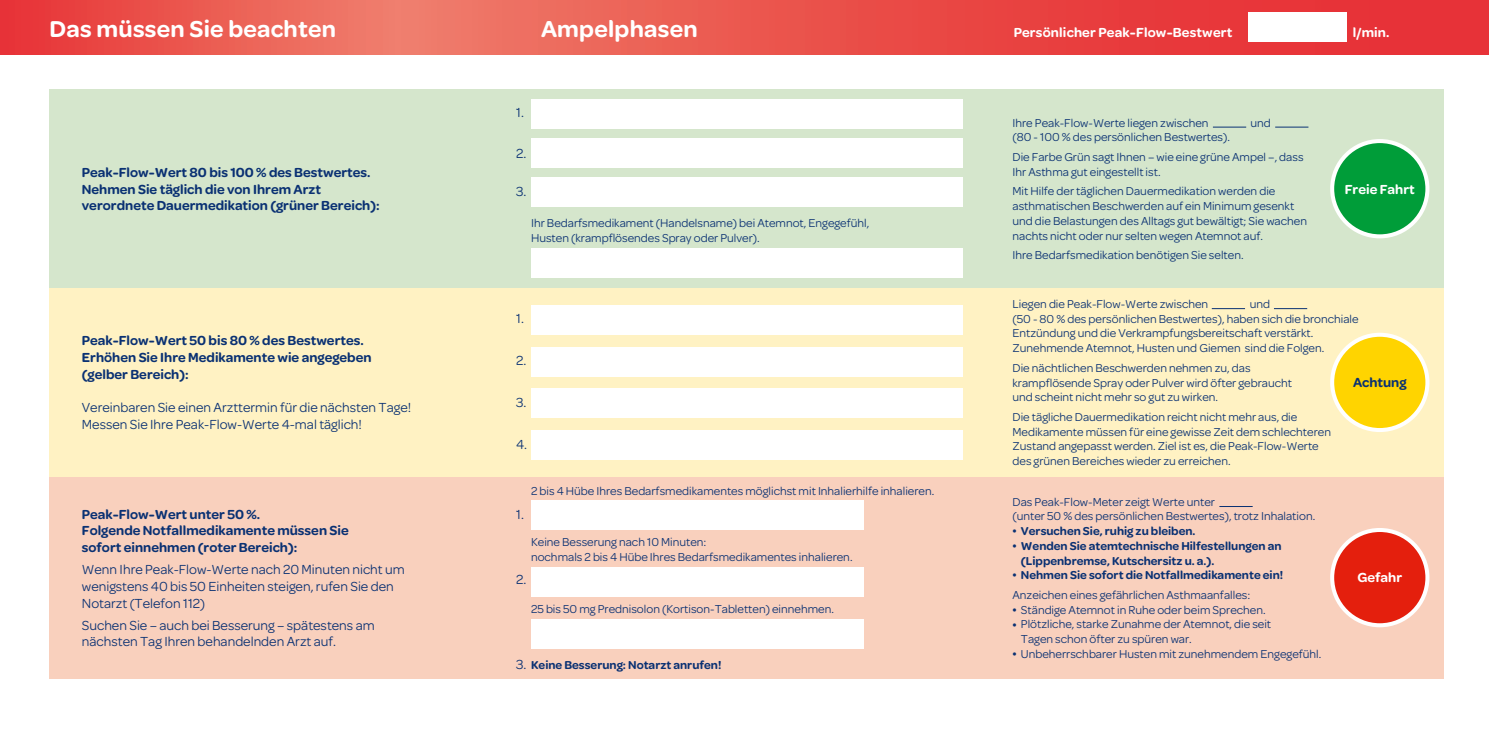
<style>
.page{position:relative;width:1489px;height:735px;background:#fff}
.page>*{position:absolute;margin:0;border:0;box-sizing:border-box;transform-origin:0 0}
.t1{font:600 24.5px "Omnes";letter-spacing:.01em;color:#fff}
.t2{font:600 14px/16.8px "Omnes";color:#0a3173}
.t3{font:14px/16.8px "Omnes";color:#0a3173}
.t4{font:600 14px "Omnes";letter-spacing:.01em;color:#fff}
.t5{font:12.25px/14.7px "Omnes";color:#0a3173}
.t6{font:600 12.25px/14.7px "Omnes";color:#0a3173}
.s1{font-weight:600}
</style>
<div class="page">
<div style="left:50px;top:286px;width:1394px;height:191px;background:#fff2c3"></div>
<div style="left:50px;top:476px;width:1394px;height:202px;background:#f9d0bd"></div>
<div style="left:50px;top:89px;width:1394px;height:199px;background:#d5e6cc"></div>
<svg style="left:0;top:0;width:1488px;height:55px;background:#ea514b"></svg>
<hr style="left:1212px;top:127px;width:34px;height:1px;background:#0a3173">
<hr style="left:1275px;top:127px;width:33px;height:1px;background:#0a3173">
<hr style="left:1211px;top:308px;width:33px;height:1px;background:#0a3173">
<hr style="left:1273px;top:308px;width:34px;height:1px;background:#0a3173">
<hr style="left:1219px;top:506px;width:33px;height:1px;background:#0a3173">
<div style="left:531px;top:99px;width:431px;height:30px;background:#fff"></div>
<div style="left:531px;top:138px;width:431px;height:30px;background:#fff"></div>
<div style="left:531px;top:177px;width:431px;height:30px;background:#fff"></div>
<div style="left:531px;top:248px;width:431px;height:30px;background:#fff"></div>
<div style="left:531px;top:305px;width:431px;height:29px;background:#fff"></div>
<div style="left:531px;top:346px;width:431px;height:30px;background:#fff"></div>
<div style="left:531px;top:388px;width:431px;height:30px;background:#fff"></div>
<div style="left:531px;top:430px;width:431px;height:29px;background:#fff"></div>
<div style="left:531px;top:500px;width:332px;height:30px;background:#fff"></div>
<div style="left:531px;top:566px;width:332px;height:30px;background:#fff"></div>
<div style="left:531px;top:618px;width:332px;height:30px;background:#fff"></div>
<div style="left:1331px;top:529px;width:96px;height:96px;background:#e41f0d;border-radius:50%"></div>
<div style="left:1329px;top:527px;width:100px;height:100px;border:4px solid #fff;border-radius:50%"></div>
<div style="left:1331px;top:334px;width:96px;height:96px;background:#ffd400;border-radius:50%"></div>
<div style="left:1329px;top:332px;width:100px;height:100px;border:4px solid #fff;border-radius:50%"></div>
<div style="left:1331px;top:141px;width:96px;height:95px;background:#009d39;border-radius:50%"></div>
<div style="left:1329px;top:139px;width:100px;height:99px;border:4px solid #fff;border-radius:50%"></div>
<div style="left:1248px;top:12px;width:98px;height:30px;background:#fff"></div>
<h1 class="t1" style="left:50px;top:15px;width:288px">Das müssen Sie beachten</h1>
<p class="t2" style="left:82px;top:164px;width:299px">Peak-Flow-Wert 80 bis 100 % des Bestwertes.<br>Nehmen Sie täglich die von Ihrem Arzt verordnete Dauermedikation (grüner Bereich):</p>
<p class="t2" style="left:82px;top:332px;width:291px">Peak-Flow-Wert 50 bis 80 % des Bestwertes.<br>Erhöhen Sie Ihre Medikamente wie angegeben (gelber Bereich):</p>
<p class="t3" style="left:82px;top:399px;width:331px">Vereinbaren Sie einen Arzttermin für die nächsten Tage!<br>Messen Sie Ihre Peak-Flow-Werte 4-mal täglich!</p>
<p class="t2" style="left:82px;top:505px;width:268px">Peak-Flow-Wert unter 50 %.<br>Folgende Notfallmedikamente müssen Sie sofort einnehmen (roter Bereich):</p>
<p class="t3" style="left:82px;top:560px;width:324px">Wenn Ihre Peak-Flow-Werte nach 20 Minuten nicht um wenigstens 40 bis 50 Einheiten steigen, rufen Sie den<br>Notarzt (Telefon 112)</p>
<p class="t3" style="left:82px;top:616px;width:294px">Suchen Sie – auch bei Besserung – spätestens am nächsten Tag Ihren behandelnden Arzt auf.</p>
<h1 class="t1" style="left:541px;top:15px;width:158px">Ampelphasen</h1>
<p class="t4" style="left:1013px;top:24px;width:220px">Persönlicher Peak-Flow-Bestwert</p>
<p class="t4" style="left:1352px;top:24px;width:38px">l/min.</p>
<p class="t3" style="left:516px;top:104px;width:9px">1.</p>
<p class="t3" style="left:516px;top:145px;width:12px">2.</p>
<p class="t3" style="left:516px;top:183px;width:12px">3.</p>
<p class="t5" style="left:531px;top:216px;width:340px">Ihr Bedarfsmedikament (Handelsname) bei Atemnot, Engegefühl,<br>Husten (krampflösendes Spray oder Pulver).</p>
<p class="t3" style="left:516px;top:309px;width:9px">1.</p>
<p class="t3" style="left:516px;top:351px;width:12px">2.</p>
<p class="t3" style="left:516px;top:393px;width:12px">3.</p>
<p class="t3" style="left:516px;top:435px;width:13px">4.</p>
<p class="t3" style="left:516px;top:505px;width:9px">1.</p>
<p class="t5" style="left:531px;top:483px;width:405px">2 bis 4 Hübe Ihres Bedarfsmedikamentes möglichst mit Inhalierhilfe inhalieren.</p>
<p class="t5" style="left:531px;top:534px;width:323px">Keine Besserung nach 10 Minuten:<br>nochmals 2 bis 4 Hübe Ihres Bedarfsmedikamentes inhalieren.</p>
<p class="t3" style="left:516px;top:570px;width:12px">2.</p>
<p class="t5" style="left:531px;top:601px;width:304px">25 bis 50 mg Prednisolon (Kortison-Tabletten) einnehmen.</p>
<p class="t3" style="left:516px;top:655px;width:12px">3.</p>
<p class="t6" style="left:531px;top:657px;width:192px">Keine Besserung: Notarzt anrufen!</p>
<p class="t5" style="left:1012px;top:115px;width:198px">Ihre Peak-Flow-Werte liegen zwischen</p>
<p class="t5" style="left:1250px;top:115px;width:22px">und</p>
<p class="t5" style="left:1012px;top:127px;width:292px;line-height:19.6px">(80 - 100 % des persönlichen Bestwertes).<br>Die Farbe Grün sagt Ihnen – wie eine grüne Ampel –, dass</p>
<p class="t5" style="left:1012px;top:162px;width:264px;line-height:19.6px">Ihr Asthma gut eingestellt ist.<br>Mit Hilfe der täglichen Dauermedikation werden die</p>
<p class="t5" style="left:1012px;top:198px;width:296px">asthmatischen Beschwerden auf ein Minimum gesenkt und die Belastungen des Alltags gut bewältigt; Sie wachen nachts nicht oder nur selten wegen Atemnot auf.</p>
<p class="t5" style="left:1012px;top:248px;width:232px">Ihre Bedarfsmedikation benötigen Sie selten.</p>
<p class="t5" style="left:1012px;top:296px;width:197px">Liegen die Peak-Flow-Werte zwischen</p>
<p class="t4" style="left:1344px;top:181px;width:71px">Freie Fahrt</p>
<p class="t5" style="left:1012px;top:296px;width:347px;text-indent:237px">und<br>(50 - 80 % des persönlichen Bestwertes), haben sich die bronchiale Entzündung und die Verkrampfungsbereitschaft verstärkt.<br>Zunehmende Atemnot, Husten und Giemen sind die Folgen.</p>
<p class="t5" style="left:1012px;top:360px;width:281px">Die nächtlichen Beschwerden nehmen zu, das krampflösende Spray oder Pulver wird öfter gebraucht und scheint nicht mehr so gut zu wirken.</p>
<p class="t5" style="left:1012px;top:409px;width:320px">Die tägliche Dauermedikation reicht nicht mehr aus, die Medikamente müssen für eine gewisse Zeit dem schlechteren Zustand angepasst werden. Ziel ist es, die Peak-Flow-Werte des grünen Bereiches wieder zu erreichen.</p>
<p class="t5" style="left:1012px;top:494px;width:304px">Das Peak-Flow-Meter zeigt Werte unter<br>(unter 50 % des persönlichen Bestwertes), trotz Inhalation.</p>
<p class="t6" style="left:1012px;top:523px;width:184px">• Versuchen Sie, ruhig zu bleiben.</p>
<p class="t6" style="left:1020px;top:538px;width:262px;text-indent:-8px">• Wenden Sie atemtechnische Hilfestellungen an (Lippenbremse, Kutschersitz u. a.).</p>
<p class="t6" style="left:1012px;top:567px;width:272px">• Nehmen Sie sofort die Notfallmedikamente ein!</p>
<p class="t5" style="left:1012px;top:587px;width:239px">Anzeichen eines gefährlichen Asthmaanfalles:</p>
<p class="t5" style="left:1012px;top:602px;width:254px"><span class="s1">•</span> Ständige Atemnot in Ruhe oder beim Sprechen.</p>
<p class="t5" style="left:1020px;top:616px;width:252px;text-indent:-8px"><span class="s1">•</span> Plötzliche, starke Zunahme der Atemnot, die seit<br>Tagen schon öfter zu spüren war.</p>
<p class="t5" style="left:1012px;top:646px;width:310px"><span class="s1">•</span> Unbeherrschbarer Husten mit zunehmendem Engegefühl.</p>
<p class="t2" style="left:1352px;top:374px;width:55px">Achtung</p>
<p class="t4" style="left:1357px;top:569px;width:46px">Gefahr</p>
</div>
